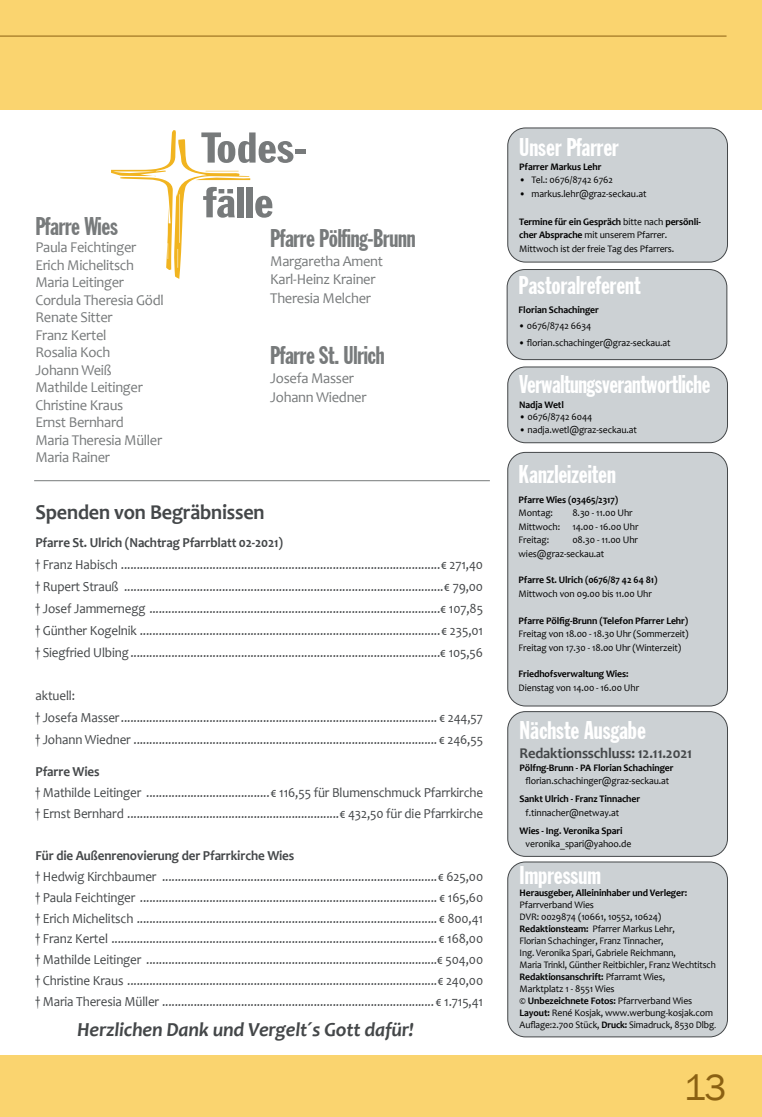
<style>
.page{position:relative;width:762px;height:1117px;background:#fff}
.page>*{position:absolute;margin:0;border:0;box-sizing:border-box;transform-origin:0 0}
.t1{font:extra-condensed 42.25px/54.8px "Franklin Gothic";color:#777a7b;scale:1.31 1}
.t2{font:37.5px "Franklin Gothic";color:#8b6112}
.t3{font:extra-condensed 25px "Franklin Gothic";color:#fff}
.t4{font:extra-condensed 25px "Franklin Gothic";letter-spacing:-.01em;color:#777a7b}
.t5{font:700 21.25px "Candara";letter-spacing:-.01em;color:#444749;scale:.95 1}
.t6{font:italic 700 20px "Candara";letter-spacing:-.01em;color:#444749}
.t7{font:15px/17.5px "Candara";letter-spacing:-.02em;color:#777a7b}
.t8{font:700 15px "Candara";letter-spacing:-.01em;color:#444749}
.t9{font:13.75px/20.9px "Candara";letter-spacing:-.01em;color:#444749;text-align:justify;scale:.95 1}
.t10{font:700 13.75px "Candara";letter-spacing:-.01em;color:#444749;scale:.95 1}
.t11{font:10px/12px "Candara";letter-spacing:-.01em;color:#000}
.t12{font:700 10px "Candara";letter-spacing:-.01em;color:#000}
.s1{font-weight:700}
.s2{font-family:"Minion Pro"}
</style>
<div class="page">
<div style="left:0;top:1055px;width:762px;height:61px;background:#fad46f"></div>
<hr style="left:34px;top:480px;width:456px;height:1px;background:#777a7b">
<div style="left:508px;top:711px;width:219px;height:145px;background:#ccd1d4;border-radius:18px"></div>
<div style="left:507px;top:711px;width:221px;height:145px;border:1px solid #444749;border-radius:18px"></div>
<div style="left:507px;top:269px;width:220px;height:90px;background:#ccd1d4;border-radius:18px"></div>
<div style="left:507px;top:269px;width:220px;height:91px;border:1px solid #444749;border-radius:18px"></div>
<div style="left:508px;top:367px;width:219px;height:75px;background:#ccd1d4;border-radius:18px"></div>
<div style="left:507px;top:366px;width:221px;height:77px;border:1px solid #444749;border-radius:18px"></div>
<div style="left:508px;top:128px;width:219px;height:134px;background:#ccd1d4;border-radius:18px"></div>
<div style="left:507px;top:128px;width:221px;height:134px;border:1px solid #444749;border-radius:18px"></div>
<svg style="left:111px;top:130px;width:139px;height:149px"></svg>
<div style="left:508px;top:861px;width:219px;height:175px;background:#ccd1d4;border-radius:18px"></div>
<div style="left:507px;top:861px;width:221px;height:175px;border:1px solid #444749;border-radius:18px"></div>
<div style="left:508px;top:452px;width:219px;height:253px;background:#ccd1d4;border-radius:18px"></div>
<div style="left:507px;top:452px;width:221px;height:254px;border:1px solid #444749;border-radius:18px"></div>
<div style="left:0;top:0;width:762px;height:110px;background:#fad46f"></div>
<hr style="left:0;top:36px;width:726px;height:1px;background:#8b6112">
<h3 class="t4" style="left:35px;top:212px;width:84px">Pfarre Wies</h3>
<p class="t7" style="left:35px;top:238px;width:130px">Paula Feichtinger<br>Erich Michelitsch<br>Maria Leitinger<br>Cordula Theresia Gödl<br>Renate Sitter<br>Franz Kertel<br>Rosalia Koch<br>Johann Weiß<br>Mathilde Leitinger<br>Christine Kraus<br>Ernst Bernhard<br>Maria Theresia Müller<br>Maria Rainer</p>
<h1 class="t1" style="left:202px;top:122px;width:82px">Todes&shy;fälle</h1>
<h3 class="t4" style="left:270px;top:225px;width:147px">Pfarre Pölfing-Brunn</h3>
<p class="t7" style="left:270px;top:251px;width:114px;line-height:18.8px">Margaretha Ament<br>Karl-Heinz Krainer<br>Theresia Melcher</p>
<h3 class="t4" style="left:270px;top:342px;width:116px">Pfarre St. Ulrich</h3>
<p class="t7" style="left:270px;top:368px;width:98px;line-height:18.8px">Josefa Masser<br>Johann Wiedner</p>
<h3 class="t5" style="left:36px;top:499px;width:243px">Spenden von Begräbnissen</h3>
<p class="t10" style="left:36px;top:534px;width:262px">Pfarre St. Ulrich (Nachtrag Pfarrblatt 02-2021)</p>
<p class="t9" style="left:35px;top:553px;width:473px;line-height:21.9px">† Franz Habisch .....................................................................................................€ 271,40 † Rupert Strauß .....................................................................................................€ 79,00 † Josef Jammernegg ............................................................................................€ 107,85 † Günther Kogelnik ...............................................................................................€ 235,01 † Siegfried Ulbing..................................................................................................€ 105,56</p>
<p class="t9" style="left:35px;top:684px;width:473px;line-height:21.9px;text-align:left">aktuell:<br>† Josefa Masser.................................................................................................... € 244,57 † Johann Wiedner ................................................................................................ € 246,55</p>
<p class="t10" style="left:36px;top:763px;width:69px">Pfarre Wies</p>
<p class="t9" style="left:36px;top:781px;width:473px">† Mathilde Leitinger .......................................€ 116,55 für Blumenschmuck Pfarrkirche † Ernst Bernhard ...................................................................€ 432,50 für die Pfarrkirche</p>
<p class="t10" style="left:36px;top:846px;width:274px">Für die Außenrenovierung der Pfarrkirche Wies</p>
<p class="t9" style="left:36px;top:865px;width:473px">† Hedwig Kirchbaumer .......................................................................................€ 625,00 † Paula Feichtinger .............................................................................................. € 165,60 † Erich Michelitsch ............................................................................................... € 800,41 † Franz Kertel ....................................................................................................... € 168,00 † Mathilde Leitinger ............................................................................................€ 504,00 † Christine Kraus ..................................................................................................€ 240,00 † Maria Theresia Müller ...................................................................................... € 1.715,41</p>
<h3 class="t6" style="left:77px;top:1017px;width:338px">Herzlichen Dank und Vergelt´s Gott dafür!</h3>
<h3 class="t3" style="left:519px;top:134px;width:101px">Unser Pfarrer</h3>
<p class="t12" style="left:519px;top:160px;width:84px">Pfarrer Markus Lehr</p>
<p class="t11" style="left:519px;top:174px;width:95px">• Tel.: 0676/8742 6762</p>
<p class="t11" style="left:519px;top:188px;width:129px">• markus.lehr@graz-seckau.at</p>
<p class="t11" style="left:519px;top:214px;width:183px;line-height:13.8px"><span class="s1">Termine für ein Gespräch</span> bitte nach <span class="s1">persönli&shy;cher Absprache</span> mit unserem Pfarrer.<br>Mittwoch ist der freie Tag des Pfarrers.</p>
<h3 class="t3" style="left:519px;top:272px;width:123px">Pastoralreferent</h3>
<p class="t12" style="left:519px;top:303px;width:82px">Florian Schachinger</p>
<p class="t11" style="left:519px;top:319px;width:74px">• 0676/8742 6634</p>
<p class="t11" style="left:519px;top:337px;width:154px">• florian.schachinger@graz-seckau.at</p>
<h3 class="t3" style="left:519px;top:370px;width:192px">Verwaltungsverantwortliche</h3>
<p class="t12" style="left:519px;top:398px;width:46px">Nadja Wetl</p>
<p class="t11" style="left:519px;top:410px;width:74px">• 0676/8742 6044</p>
<p class="t11" style="left:519px;top:424px;width:119px">• nadja.wetl@graz-seckau.at</p>
<h3 class="t3" style="left:519px;top:461px;width:99px">Kanzleizeiten</h3>
<p class="t12" style="left:519px;top:493px;width:101px">Pfarre Wies (03465/2317)</p>
<p class="t11" style="left:519px;top:506px;width:36px">Montag:</p>
<p class="t11" style="left:519px;top:506px;width:121px;line-height:13.4px;text-indent:54px">8.30 - 11.00 Uhr<br>Mittwoch: 14.00 - 16.00 Uhr<br>Freitag:</p>
<p class="t11" style="left:519px;top:533px;width:121px;line-height:13.4px;text-indent:54px">08.30 - 11.00 Uhr wies@graz-seckau.at</p>
<p class="t12" style="left:519px;top:573px;width:140px">Pfarre St. Ulrich (0676/87 42 64 81)</p>
<p class="t11" style="left:519px;top:587px;width:135px">Mittwoch von 09.00 bis 11.00 Uhr</p>
<p class="t12" style="left:519px;top:614px;width:171px">Pfarre Pölfig-Brunn (Telefon Pfarrer Lehr)</p>
<p class="t11" style="left:519px;top:627px;width:172px;line-height:13.4px">Freitag von 18.00 - 18.30 Uhr (Sommerzeit)<br>Freitag von 17.30 - 18.00 Uhr (Winterzeit)</p>
<p class="t12" style="left:519px;top:667px;width:111px">Friedhofsverwaltung Wies:</p>
<p class="t11" style="left:519px;top:681px;width:122px">Dienstag von 14.00 - 16.00 Uhr</p>
<h3 class="t3" style="left:519px;top:716px;width:128px">Nächste Ausgabe</h3>
<p class="t8" style="left:519px;top:743px;width:174px">Redaktionsschluss: 12.11.2021</p>
<p class="t12" style="left:519px;top:761px;width:155px">Pölfng-Brunn - PA Florian Schachinger</p>
<p class="t11" style="left:525px;top:775px;width:145px">florian.schachinger@graz-seckau.at</p>
<p class="t12" style="left:519px;top:792px;width:122px">Sankt Ulrich - Franz Tinnacher</p>
<p class="t11" style="left:525px;top:806px;width:95px">f.tinnacher@netway.at</p>
<p class="t12" style="left:519px;top:823px;width:104px">Wies - Ing. Veronika Spari</p>
<p class="t11" style="left:525px;top:837px;width:107px">veronika_spari@yahoo.de</p>
<h3 class="t3" style="left:519px;top:861px;width:83px">Impressum</h3>
<p class="t12" style="left:519px;top:885px;width:169px">Herausgeber, Alleininhaber und Verleger:</p>
<p class="t11" style="left:519px;top:897px;width:198px">Pfarrverband Wies<br>DVR: 0029874 (10661, 10552, 10624)<br><span class="s1">Redaktionsteam:</span> Pfarrer Markus Lehr,<br>Florian Schachinger, Franz Tinnacher,<br>Ing. Veronika Spari, Gabriele Reichmann,<br>Maria Trinkl, Günther Reitbichler, Franz Wechtitsch <span class="s1">Redaktionsanschrift:</span> Pfarramt Wies,<br>Marktplatz 1 - 8551 Wies<br><span class="s1">© Unbezeichnete Fotos:</span> Pfarrverband Wies <span class="s1">Layout:</span> René Kosjak, www.werbung-kosjak.com Auflage:2.700 Stück, <span class="s1">Druck:</span> Simadruck, 8530 Dlbg<span class="s2">.</span></p>
<h2 class="t2" style="left:684px;top:1063px;width:44px">13</h2>
</div>
